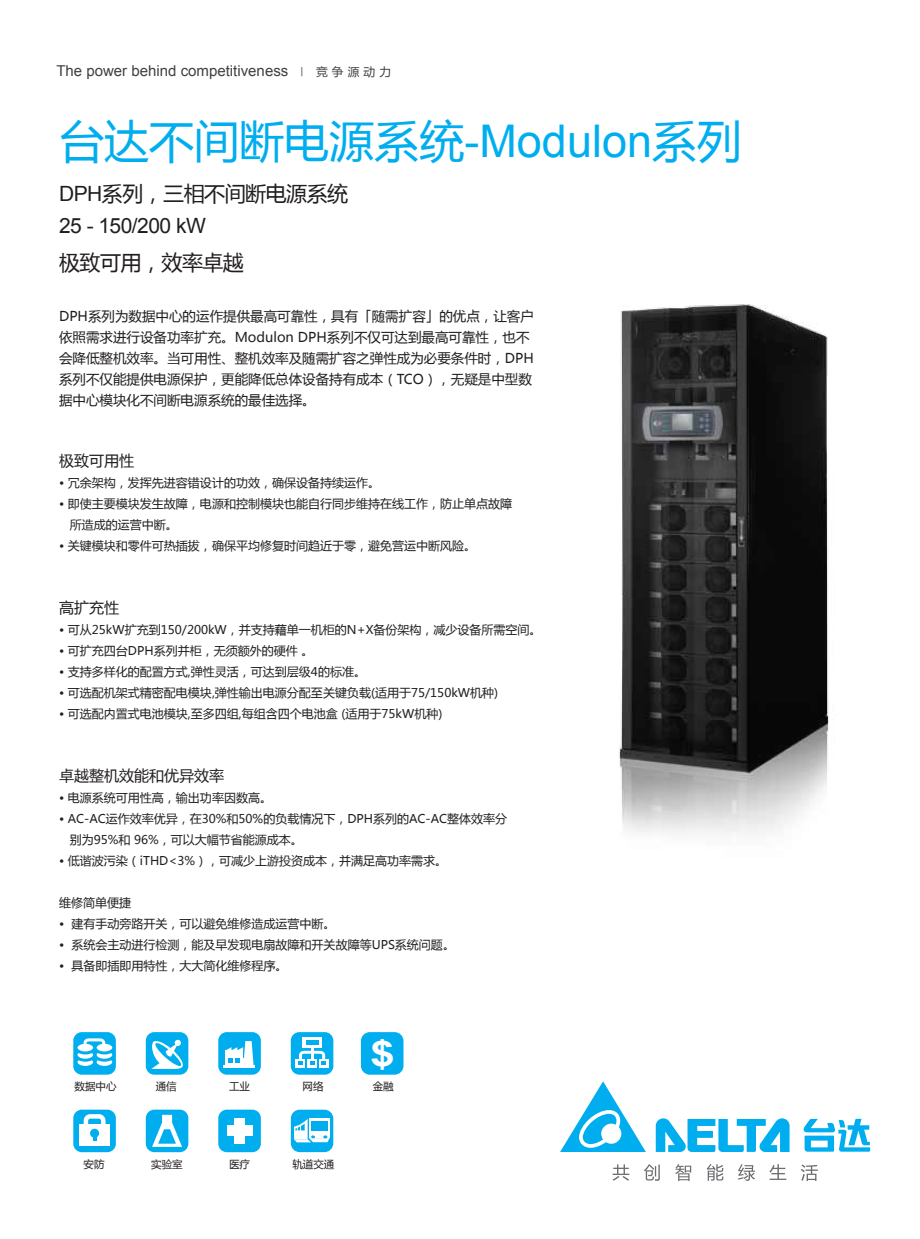
<style>
.page{position:relative;width:920px;height:1239px;background:#fff}
.page>*{position:absolute;margin:0;border:0;box-sizing:border-box;transform-origin:0 0}
.t1{font:45px "Microsoft Ya Hei";color:#00aeef}
.t2{font:700 35.25px "Arial";color:#fff;scale:1.27 1}
.t3{font:21px "Microsoft Ya Hei";letter-spacing:-.025em;color:#221e1f}
.t4{font:21px "Arial";letter-spacing:-.025em;color:#221e1f}
.t5{font:15px "Arial";color:#404042}
.t6{font:15px "Microsoft Ya Hei";color:#221e1f}
.t7{font:13.5px/21px "Microsoft Ya Hei";color:#221e1f}
.t8{font:12px/21px "Microsoft Ya Hei";color:#221e1f}
.t9{font:10.5px "Microsoft Ya Hei";color:#221e1f}
.s1{font-family:"Microsoft Ya Hei";font-size:8.4px}
.s2{font-family:"Microsoft Ya Hei";font-size:11.7px}
.s3{font-family:"Arial"}
</style>
<div class="page">
<div style="left:73px;top:1109px;width:43px;height:42px;background:#00aeef;border-radius:9px"></div>
<div style="left:84px;top:1113px;width:21px;height:23px;border:4px solid #fff;border-radius:4px"></div>
<div style="left:79px;top:1123px;width:31px;height:22px;background:#fff"></div>
<svg style="left:90px;top:1128px;width:9px;height:9px"></svg>
<svg style="left:93px;top:1132px;width:3px;height:8px"></svg>
<div style="left:146px;top:1109px;width:42px;height:42px;background:#00aeef;border-radius:9px"></div>
<svg style="left:152px;top:1114px;width:30px;height:32px"></svg>
<div style="left:218px;top:1109px;width:43px;height:42px;background:#00aeef;border-radius:9px"></div>
<div style="left:234px;top:1117px;width:10px;height:26px;background:#fff"></div>
<div style="left:227px;top:1125px;width:25px;height:10px;background:#fff"></div>
<div style="left:73px;top:1031px;width:43px;height:43px;background:#00aeef;border-radius:9px"></div>
<svg style="left:76px;top:1056px;width:19px;height:11px"></svg>
<div style="left:74px;top:1054px;width:22px;height:14px;border:3px solid #00aeef;border-radius:50%"></div>
<svg style="left:76px;top:1049px;width:19px;height:10px"></svg>
<div style="left:74px;top:1047px;width:22px;height:14px;border:3px solid #00aeef;border-radius:50%"></div>
<svg style="left:76px;top:1042px;width:19px;height:10px"></svg>
<div style="left:74px;top:1040px;width:22px;height:14px;border:3px solid #00aeef;border-radius:50%"></div>
<svg style="left:95px;top:1056px;width:19px;height:11px"></svg>
<div style="left:94px;top:1054px;width:21px;height:14px;border:3px solid #00aeef;border-radius:50%"></div>
<svg style="left:95px;top:1049px;width:19px;height:10px"></svg>
<div style="left:94px;top:1047px;width:21px;height:14px;border:3px solid #00aeef;border-radius:50%"></div>
<svg style="left:95px;top:1042px;width:19px;height:10px"></svg>
<div style="left:94px;top:1040px;width:21px;height:14px;border:3px solid #00aeef;border-radius:50%"></div>
<svg style="left:83px;top:1038px;width:22px;height:11px"></svg>
<div style="left:291px;top:1031px;width:42px;height:43px;background:#00aeef;border-radius:9px"></div>
<svg style="left:302px;top:1037px;width:19px;height:10px"></svg>
<hr style="left:306px;top:1040px;width:12px;height:4px;background:#00aeef">
<svg style="left:295px;top:1059px;width:10px;height:8px"></svg>
<svg style="left:307px;top:1064px;width:10px;height:3px"></svg>
<svg style="left:319px;top:1059px;width:9px;height:8px"></svg>
<svg style="left:298px;top:1047px;width:28px;height:17px"></svg>
<div style="left:218px;top:1031px;width:43px;height:43px;background:#00aeef;border-radius:9px"></div>
<hr style="left:223px;top:1065px;width:32px;height:2px;background:#fff">
<svg style="left:225px;top:1041px;width:29px;height:24px"></svg>
<div style="left:146px;top:1031px;width:42px;height:43px;background:#00aeef;border-radius:9px"></div>
<svg style="left:151px;top:1039px;width:32px;height:30px"></svg>
<div style="left:361px;top:1031px;width:42px;height:43px;background:#00aeef;border-radius:9px"></div>
<img style="left:619px;top:304px;width:210px;height:530px">
<svg style="left:612px;top:1164px;width:17px;height:16px"></svg>
<svg style="left:644px;top:1164px;width:15px;height:16px"></svg>
<svg style="left:675px;top:1164px;width:16px;height:16px"></svg>
<svg style="left:706px;top:1164px;width:17px;height:16px"></svg>
<svg style="left:738px;top:1164px;width:16px;height:16px"></svg>
<svg style="left:769px;top:1164px;width:17px;height:15px"></svg>
<svg style="left:800px;top:1164px;width:17px;height:16px"></svg>
<svg style="left:803px;top:1118px;width:66px;height:33px"></svg>
<svg style="left:655px;top:1118px;width:134px;height:33px"></svg>
<svg style="left:560px;top:1081px;width:85px;height:70px"></svg>
<div style="left:291px;top:1109px;width:42px;height:42px;background:#00aeef;border-radius:9px"></div>
<svg style="left:294px;top:1118px;width:35px;height:25px"></svg>
<p class="t5" style="left:56px;top:61px;width:336px">The power behind competitiveness <span class="s1">|</span> <span class="s2">竞争源动力</span></p>
<h1 class="t1" style="left:59px;top:110px;width:684px">台达不间断电源系统<span class="s3">-Modulon</span>系列</h1>
<h3 class="t3" style="left:59px;top:179px;width:290px"><span class="s3">DPH</span>系列，三相不间断电源系统</h3>
<h3 class="t4" style="left:59px;top:211px;width:148px">25 - 150/200 kW</h3>
<h3 class="t3" style="left:59px;top:248px;width:186px">极致可用，效率卓越</h3>
<p class="t7" style="left:59px;top:305px;width:476px">DPH系列为数据中心的运作提供最高可靠性，具有「随需扩容」的优点，让客户依照需求进行设备功率扩充。Modulon DPH系列不仅可达到最高可靠性，也不会降低整机效率。当可用性、整机效率及随需扩容之弹性成为必要条件时，DPH系列不仅能提供电源保护，更能降低总体设备持有成本（TCO），无疑是中型数据中心模块化不间断电源系统的最佳选择。</p>
<p class="t6" style="left:59px;top:450px;width:76px">极致可用性</p>
<p class="t8" style="left:59px;top:471px;width:322px">• 冗余架构，发挥先进容错设计的功效，确保设备持续运作。</p>
<p class="t8" style="left:70px;top:492px;width:444px;text-indent:-11px">• 即使主要模块发生故障，电源和控制模块也能自行同步维持在线工作，防止单点故障所造成的运营中断。</p>
<p class="t8" style="left:59px;top:534px;width:418px">• 关键模块和零件可热插拔，确保平均修复时间趋近于零，避免营运中断风险。</p>
<p class="t6" style="left:59px;top:597px;width:61px">高扩充性</p>
<p class="t8" style="left:59px;top:618px;width:484px">• 可从25kW扩充到150/200kW，并支持藉单一机柜的N+X备份架构，减少设备所需空间。</p>
<p class="t8" style="left:59px;top:639px;width:256px">• 可扩充四台DPH系列并柜，无须额外的硬件 。</p>
<p class="t8" style="left:59px;top:660px;width:308px">• 支持多样化的配置方式,弹性灵活，可达到层级4的标准。</p>
<p class="t8" style="left:59px;top:681px;width:440px">• 可选配机架式精密配电模块,弹性输出电源分配至关键负载(适用于75/150kW机种)</p>
<p class="t8" style="left:59px;top:702px;width:384px">• 可选配内置式电池模块,至多四组,每组含四个电池盒 (适用于75kW机种)</p>
<p class="t6" style="left:59px;top:765px;width:166px">卓越整机效能和优异效率</p>
<p class="t8" style="left:59px;top:786px;width:214px">• 电源系统可用性高，输出功率因数高。</p>
<p class="t8" style="left:70px;top:807px;width:439px;text-indent:-11px">• AC-AC运作效率优异，在30%和50%的负载情况下，DPH系列的AC-AC整体效率分别为95%和 96%，可以大幅节省能源成本。</p>
<p class="t8" style="left:59px;top:849px;width:389px">• 低谐波污染（iTHD&lt;3%），可减少上游投资成本，并满足高功率需求。</p>
<p class="t8" style="left:59px;top:891px;width:73px">维修简单便捷</p>
<p class="t8" style="left:59px;top:912px;width:278px">• 建有手动旁路开关，可以避免维修造成运营中断。</p>
<p class="t8" style="left:59px;top:933px;width:397px">• 系统会主动进行检测，能及早发现电扇故障和开关故障等UPS系统问题。</p>
<p class="t8" style="left:59px;top:954px;width:230px">• 具备即插即用特性，大大简化维修程序。</p>
<p class="t9" style="left:75px;top:1078px;width:44px">数据中心</p>
<p class="t9" style="left:156px;top:1078px;width:22px">通信</p>
<p class="t9" style="left:229px;top:1078px;width:22px">工业</p>
<p class="t9" style="left:302px;top:1078px;width:22px">网络</p>
<p class="t9" style="left:83px;top:1156px;width:22px">安防</p>
<p class="t9" style="left:299px;top:1157px;width:22px">地铁</p>
<p class="t9" style="left:151px;top:1156px;width:33px">实验室</p>
<p class="t9" style="left:292px;top:1156px;width:43px">轨道交通</p>
<p class="t9" style="left:229px;top:1156px;width:22px">医疗</p>
<h2 class="t2" style="left:370px;top:1029px;width:21px">$</h2>
<p class="t9" style="left:372px;top:1079px;width:22px">金融</p>
</div>
